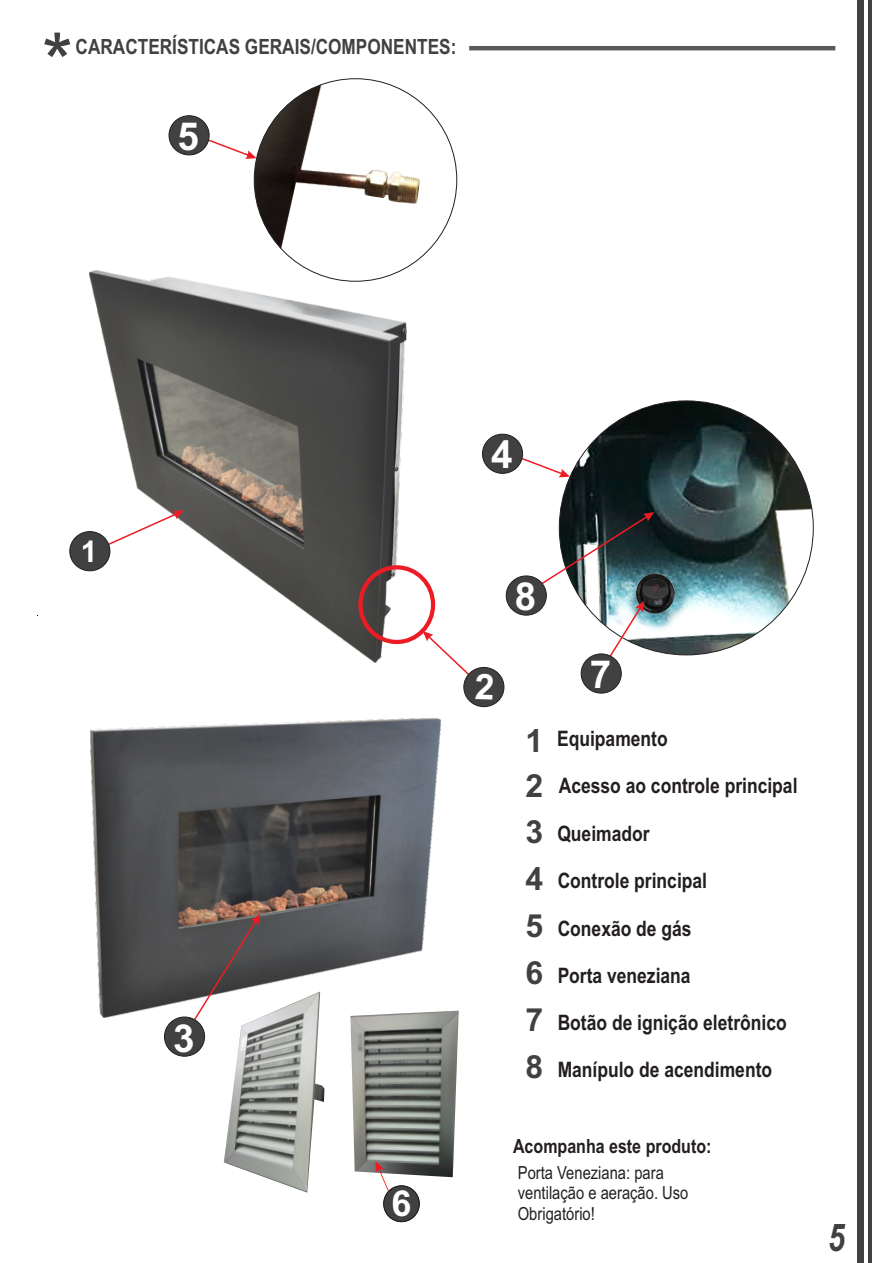
<style>
.page{position:relative;width:893px;height:1263px;background:#fff}
.page>*{position:absolute;margin:0;border:0;box-sizing:border-box;transform-origin:0 0}
.t1{font:700 39.3px "Arial";color:#fff}
.t2{font:700 38.7px "Arial";color:#fff}
.t3{font:italic 700 38.25px "Arial Narrow";color:#414142}
.t4{font:700 31.95px/47.1px "Arial";color:#414142;text-align:justify}
.t5{font:700 29.85px "Arial";color:#fff}
.t6{font:700 21.3px "Arial Narrow";color:#231f20}
.t7{font:700 21px "Arial Narrow";color:#414142}
.t8{font:700 19.5px "Arial Narrow";color:#231f20}
.t9{font:18px/20.4px "Arial Narrow";color:#231f20}
.s1{font-size:35.85px}
.s2{font-family:"Arial";font-size:31.95px;color:#414142}
</style>
<div class="page">
<img style="left:559px;top:401px;width:254px;height:254px;border-radius:50%">
<img style="left:90px;top:271px;width:317px;height:391px">
<svg style="left:469px;top:46px;width:366px;height:4px"></svg>
<div style="left:358px;top:565px;width:77px;height:79px;border:4px solid #ed1c24;border-radius:50%"></div>
<div style="left:463px;top:667px;width:41px;height:40px;background:#414142;border:1px solid #231f20;border-radius:50%"></div>
<svg style="left:44px;top:33px;width:26px;height:24px"></svg>
<svg style="left:100px;top:511px;width:84px;height:38px"></svg>
<div style="left:70px;top:531px;width:40px;height:40px;background:#414142;border:1px solid #231f20;border-radius:50%"></div>
<img style="left:90px;top:719px;width:350px;height:298px">
<svg style="left:189px;top:914px;width:71px;height:113px;background:#716868"></svg>
<div style="left:164px;top:1017px;width:41px;height:39px;background:#414142;border:1px solid #231f20;border-radius:50%"></div>
<svg style="left:607px;top:601px;width:38px;height:60px"></svg>
<svg style="left:540px;top:512px;width:114px;height:73px"></svg>
<svg style="left:522px;top:458px;width:48px;height:19px"></svg>
<svg style="left:208px;top:139px;width:46px;height:20px"></svg>
<div style="left:482px;top:434px;width:41px;height:39px;background:#414142;border:1px solid #231f20;border-radius:50%"></div>
<div style="left:169px;top:116px;width:40px;height:39px;background:#414142;border:1px solid #231f20;border-radius:50%"></div>
<div style="left:581px;top:654px;width:40px;height:39px;background:#414142;border:1px solid #231f20;border-radius:50%"></div>
<div style="left:506px;top:576px;width:40px;height:39px;background:#414142;border:1px solid #231f20;border-radius:50%"></div>
<img style="left:254px;top:79px;width:168px;height:202px">
<img style="left:224px;top:991px;width:100px;height:201px">
<img style="left:350px;top:1010px;width:109px;height:167px">
<svg style="left:376px;top:1161px;width:19px;height:44px"></svg>
<div style="left:384px;top:1186px;width:35px;height:36px;background:#414142;border:1px solid #231f20;border-radius:50%"></div>
<div style="left:857px;top:0;width:7px;height:1263px;background:#414142"></div>
<hr style="left:868px;top:0;width:4px;height:1263px;background:#414142">
<svg style="left:423px;top:631px;width:70px;height:69px"></svg>
<p class="t7" style="left:76px;top:39px;width:382px">CARACTERÍSTICAS GERAIS/COMPONENTES:</p>
<h2 class="t2" style="left:178px;top:122px;width:23px">5</h2>
<h3 class="t5" style="left:81px;top:540px;width:18px">1</h3>
<h2 class="t2" style="left:173px;top:1024px;width:23px">3</h2>
<h1 class="t1" style="left:390px;top:1188px;width:23px">1<span class="s1">6</span></h1>
<h2 class="t2" style="left:491px;top:440px;width:23px">4</h2>
<h2 class="t2" style="left:515px;top:582px;width:23px">8</h2>
<h2 class="t2" style="left:590px;top:660px;width:23px">7</h2>
<h3 class="t4" style="left:525px;top:720px;width:19px">1</h3>
<p class="t6" style="left:557px;top:731px;width:112px">Equipamento</p>
<p class="t6" style="left:525px;top:778px;width:274px"><span class="s2">2</span> Acesso ao controle principal</p>
<p class="t6" style="left:525px;top:825px;width:126px"><span class="s2">3</span> Queimador</p>
<h3 class="t4" style="left:525px;top:858px;width:19px">4<br>5<br>6<br>7<br>8</h3>
<p class="t6" style="left:558px;top:873px;width:151px">Controle principal</p>
<p class="t6" style="left:558px;top:920px;width:135px">Conexão de gás</p>
<p class="t6" style="left:558px;top:967px;width:134px">Porta veneziana</p>
<p class="t6" style="left:558px;top:1014px;width:231px">Botão de ignição eletrônico</p>
<p class="t6" style="left:558px;top:1061px;width:216px">Manípulo de acendimento</p>
<p class="t8" style="left:513px;top:1139px;width:200px">Acompanha este produto:</p>
<p class="t9" style="left:518px;top:1164px;width:172px">Porta Veneziana: para ventilação e aeração. Uso<br>Obrigatório!</p>
<h3 class="t3" style="left:828px;top:1223px;width:18px">5</h3>
</div>
